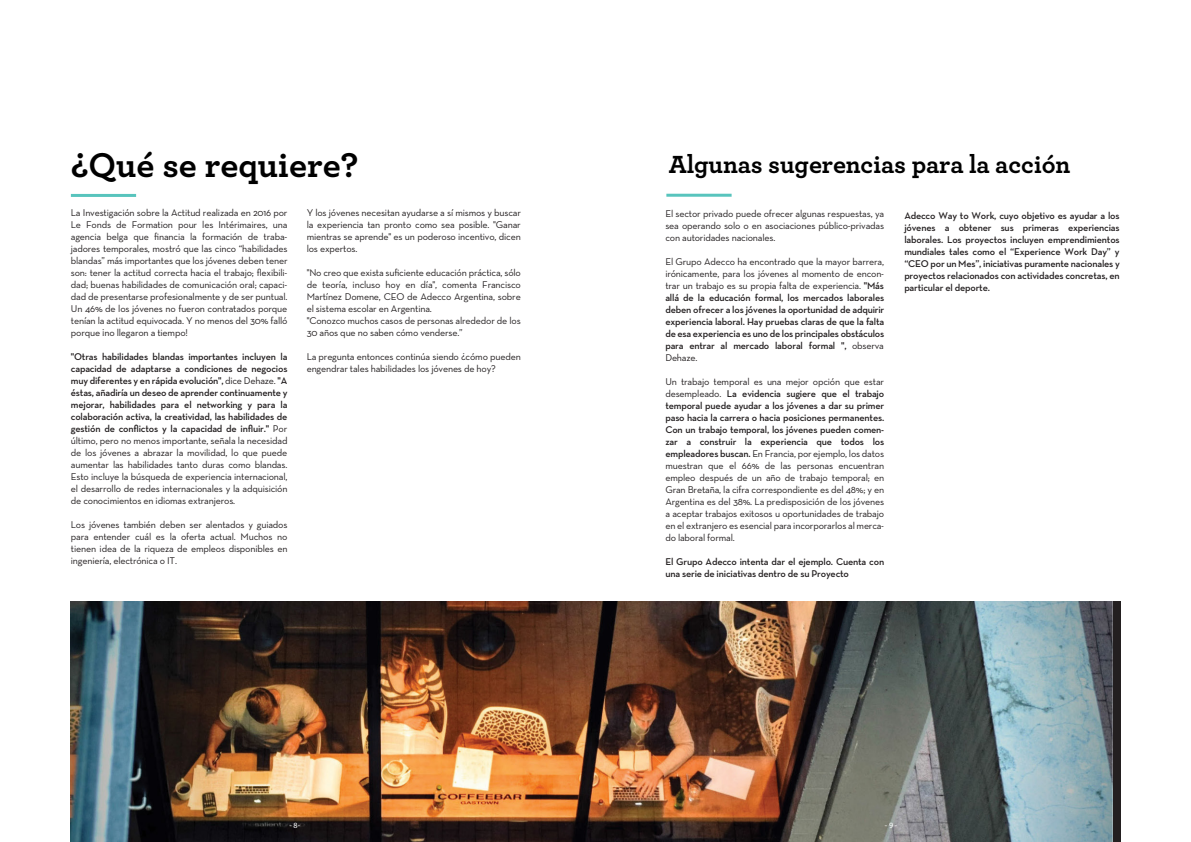
<style>
.page{position:relative;width:1191px;height:842px;background:#fff}
.page>*{position:absolute;margin:0;border:0;box-sizing:border-box;transform-origin:0 0}
.t1{font:700 36px "Archer";color:#000}
.t2{font:700 26px "Archer";letter-spacing:-.005em;color:#000}
.t3{font:10px/12px "Neutraface Text";letter-spacing:-.02em;color:#231f20;text-align:justify}
.t4{font:600 10px/12px "Neutraface Text";letter-spacing:-.02em;color:#231f20;text-align:justify}
.t5{font:8px "Myriad Pro";color:#fff}
.s1{font-weight:400}
.s2{font-weight:600}
</style>
<div class="page">
<img style="left:71px;top:601px;width:1041px;height:241px">
<hr style="left:71px;top:194px;width:65px;height:3px;background:#58c4bd">
<hr style="left:666px;top:194px;width:65px;height:3px;background:#58c4bd">
<h1 class="t1" style="left:71px;top:136px;width:289px">¿Qué se requiere?</h1>
<h2 class="t2" style="left:669px;top:144px;width:403px">Algunas sugerencias para la acción</h2>
<p class="t3" style="left:71px;top:207px;width:218px">La Investigación sobre la Actitud realizada en 2016 por Le Fonds de Formation pour les Intérimaires, una agencia belga que financia la formación de traba&shy;jadores temporales, mostró que las cinco “habilidades blandas” más importantes que los jóvenes deben tener son: tener la actitud correcta hacia el trabajo; flexibili&shy;dad; buenas habilidades de comunicación oral; capaci&shy;dad de presentarse profesionalmente y de ser puntual.<br>Un 46% de los jóvenes no fueron contratados porque tenían la actitud equivocada. Y no menos del 30% falló porque ¡no llegaron a tiempo!</p>
<p class="t4" style="left:71px;top:351px;width:218px">"Otras habilidades blandas importantes incluyen la capacidad de adaptarse a condiciones de negocios muy diferentes y en rápida evolución",<span class="s1">dice Dehaze.</span> "A éstas, añadiría un deseo de aprender continuamente y mejorar, habilidades para el networking y para la colaboración activa, la creatividad, las habilidades de gestión de conflictos y la capacidad de influir." <span class="s1">Por último, pero no menos importante, señala la necesidad de los jóvenes a abrazar la movilidad, lo que puede aumentar las habilidades tanto duras como blandas.<br>Esto incluye la búsqueda de experiencia internacional, el desarrollo de redes internacionales y la adquisición de conocimientos en idiomas extranjeros.</span></p>
<p class="t3" style="left:71px;top:519px;width:218px">Los jóvenes también deben ser alentados y guiados para entender cuál es la oferta actual. Muchos no tienen idea de la riqueza de empleos disponibles en ingeniería, electrónica o IT.</p>
<p class="t3" style="left:307px;top:207px;width:216px">Y los jóvenes necesitan ayudarse a sí mismos y buscar la experiencia tan pronto como sea posible. "Ganar mientras se aprende" es un poderoso incentivo, dicen los expertos.</p>
<p class="t3" style="left:307px;top:267px;width:216px;text-align:left">"No creo que exista suficiente educación práctica, sólo de teoría, incluso hoy en día", comenta Francisco Martínez Domene, CEO de Adecco Argentina, sobre el sistema escolar en Argentina.<br>"Conozco muchos casos de personas alrededor de los 30 años que no saben cómo venderse.”</p>
<p class="t3" style="left:307px;top:351px;width:216px">La pregunta entonces continúa siendo ¿cómo pueden engendrar tales habilidades los jóvenes de hoy?</p>
<p class="t3" style="left:665px;top:208px;width:220px">El sector privado puede ofrecer algunas respuestas, ya sea operando solo o en asociaciones público-privadas con autoridades nacionales.</p>
<p class="t4" style="left:665px;top:256px;width:220px"><span class="s1">El Grupo Adecco ha encontrado que la mayor barrera, irónicamente, para los jóvenes al momento de encon&shy;trar un trabajo es su propia falta de experiencia.</span> "Más allá de la educación formal, los mercados laborales deben ofrecer a los jóvenes la oportunidad de adquirir experiencia laboral. Hay pruebas claras de que la falta de esa experiencia es uno de los principales obstáculos para entrar al mercado laboral formal ", <span class="s1">observa Dehaze.</span></p>
<p class="t3" style="left:665px;top:376px;width:220px">Un trabajo temporal es una mejor opción que estar desempleado. <span class="s2">La evidencia sugiere que el trabajo temporal puede ayudar a los jóvenes a dar su primer paso hacia la carrera o hacia posiciones permanentes.<br>Con un trabajo temporal, los jóvenes pueden comen&shy;zar a construir la experiencia que todos los empleadores buscan.</span> En Francia, por ejemplo, los datos muestran que el 66% de las personas encuentran empleo después de un año de trabajo temporal; en Gran Bretaña, la cifra correspondiente es del 48%; y en Argentina es del 38%. La predisposición de los jóvenes a aceptar trabajos exitosos u oportunidades de trabajo en el extranjero es esencial para incorporarlos al merca&shy;do laboral formal.</p>
<p class="t4" style="left:665px;top:556px;width:220px">El Grupo Adecco intenta dar el ejemplo. Cuenta con una serie de iniciativas dentro de su Proyecto</p>
<p class="t4" style="left:904px;top:210px;width:217px">Adecco Way to Work, cuyo objetivo es ayudar a los jóvenes a obtener sus primeras experiencias laborales. Los proyectos incluyen emprendimientos mundiales tales como el “Experience Work Day” y “CEO por un Mes”, iniciativas puramente nacionales y proyectos relacionados con actividades concretas, en particular el deporte.</p>
<p class="t5" style="left:289px;top:820px;width:12px">- 8-</p>
<p class="t5" style="left:885px;top:820px;width:14px">- 9 -</p>
</div>
